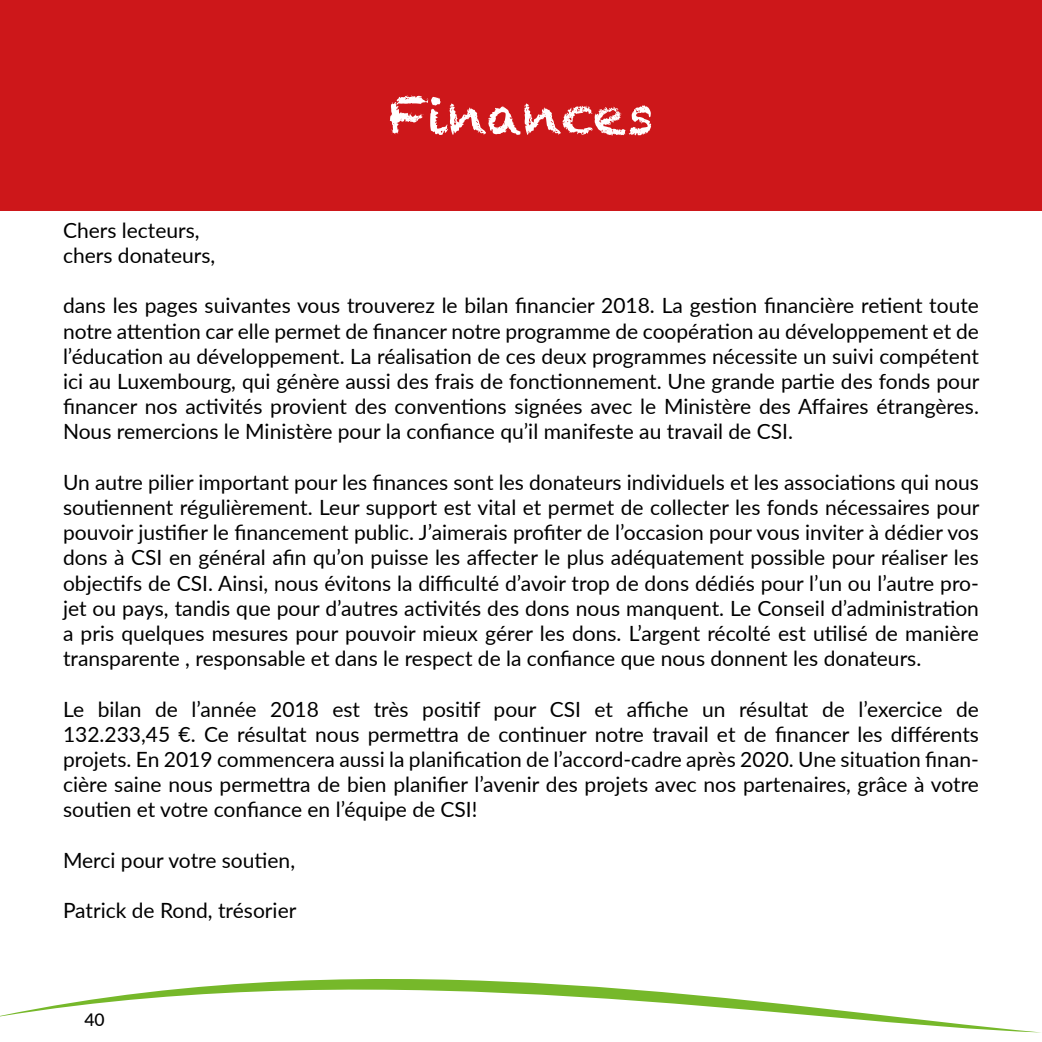
<style>
.page{position:relative;width:1042px;height:1042px;background:#fff}
.page>*{position:absolute;margin:0;border:0;box-sizing:border-box;transform-origin:0 0}
.t1{font:52.5px "Chalkduster";color:#fff}
.t2{font:21px/25.2px "Lato";color:#000;text-align:justify}
.t3{font:500 17.5px "Lato";color:#000}
</style>
<div class="page">
<svg style="left:0;top:979px;width:1036px;height:53px"></svg>
<div style="left:0;top:0;width:1042px;height:210px;background:#cd171a"></div>
<h1 class="t1" style="left:388px;top:85px;width:267px">Finances</h1>
<p class="t2" style="left:63px;top:217px;width:154px">Chers lecteurs, chers donateurs,</p>
<p class="t2" style="left:63px;top:292px;width:918px">dans les pages suivantes vous trouverez le bilan financier 2018. La gestion financière retient toute notre attention car elle permet de financer notre programme de coopération au développement et de l’éducation au développement. La réalisation de ces deux programmes nécessite un suivi compétent ici au Luxembourg, qui génère aussi des frais de fonctionnement. Une grande partie des fonds pour financer nos activités provient des conventions signées avec le Ministère des Affaires étrangères.<br>Nous remercions le Ministère pour la confiance qu’il manifeste au travail de CSI.</p>
<p class="t2" style="left:63px;top:469px;width:918px">Un autre pilier important pour les finances sont les donateurs individuels et les associations qui nous soutiennent régulièrement. Leur support est vital et permet de collecter les fonds nécessaires pour pouvoir justifier le financement public. J’aimerais profiter de l’occasion pour vous inviter à dédier vos dons à CSI en général afin qu’on puisse les affecter le plus adéquatement possible pour réaliser les objectifs de CSI. Ainsi, nous évitons la difficulté d’avoir trop de dons dédiés pour l’un ou l’autre pro&shy;jet ou pays, tandis que pour d’autres activités des dons nous manquent. Le Conseil d’administration a pris quelques mesures pour pouvoir mieux gérer les dons. L’argent récolté est utilisé de manière transparente , responsable et dans le respect de la confiance que nous donnent les donateurs.</p>
<p class="t2" style="left:63px;top:695px;width:917px">Le bilan de l’année 2018 est très positif pour CSI et affiche un résultat de l’exercice de 132.233,45 €. Ce résultat nous permettra de continuer notre travail et de financer les différents projets. En 2019 commencera aussi la planification de l’accord-cadre après 2020. Une situation finan&shy;cière saine nous permettra de bien planifier l’avenir des projets avec nos partenaires, grâce à votre soutien et votre confiance en l’équipe de CSI!</p>
<p class="t2" style="left:63px;top:847px;width:234px">Merci pour votre soutien,</p>
<p class="t2" style="left:63px;top:897px;width:235px">Patrick de Rond, trésorier</p>
<p class="t3" style="left:84px;top:1007px;width:22px">40</p>
</div>
